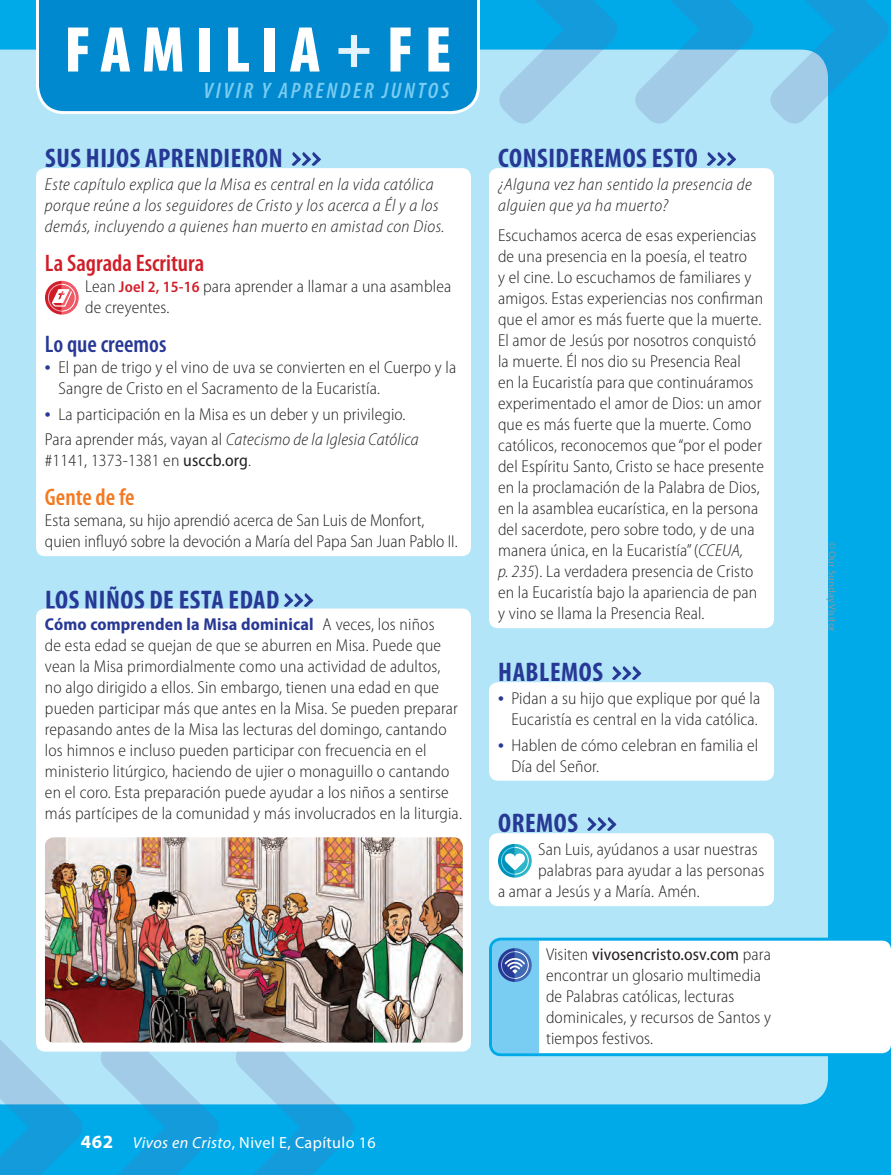
<style>
.page{position:relative;width:891px;height:1175px;background:#00a9e7}
.page>*{position:absolute;margin:0;border:0;box-sizing:border-box;transform-origin:0 0}
.t1{font:900 condensed 65.25px "Myriad Pro";letter-spacing:.17em;color:#fff}
.t2{font:700 condensed 27px "Myriad Pro";letter-spacing:.02em;color:#273895}
.t3{font:600 condensed 24px "Myriad Pro";color:#d01e29}
.t4{font:600 condensed 24px "Myriad Pro";color:#273895}
.t5{font:600 condensed 24px "Myriad Pro";color:#f47921}
.t6{font:italic 600 condensed 22.5px "Myriad Pro";letter-spacing:.12em;color:#79ccf2}
.t7{font:300 semi-condensed 17.25px/21px "Myriad Pro";letter-spacing:.01em;color:#231f20}
.t8{font:italic 300 semi-condensed 17.25px/21px "Myriad Pro";letter-spacing:.025em;color:#231f20}
.t9{font:16.2px "Myriad Pro";letter-spacing:.025em;color:#fff}
.t10{font:10.5px "Myriad Pro";color:#939598}
.s1{font-weight:700;font-stretch:semi-expanded;font-size:60px;color:#e3f3fb}
.s2{font-weight:600;font-size:15.75px;color:#d01e29}
.s3{font-weight:700;font-stretch:normal;color:#273895}
.s4{font-style:italic}
.s5{font-weight:400}
.s6{font-weight:700;color:#273895}
.s7{font-weight:700;font-size:18.75px}
</style>
<div class="page">
<div style="left:0;top:50px;width:828px;height:1054px;background:#b2e5f7"></div>
<svg style="left:493px;top:0;width:130px;height:129px;background:#6dc5eb"></svg>
<svg style="left:95px;top:1051px;width:129px;height:124px;background:#4ebae7"></svg>
<svg style="left:230px;top:1051px;width:129px;height:124px;background:#4ebae7"></svg>
<div style="left:36px;top:0;width:444px;height:114px;background:#0089cf"></div>
<svg style="left:612px;top:666px;width:29px;height:15px"></svg>
<div style="left:489px;top:682px;width:285px;height:98px;background:#fff;border-radius:9px"></div>
<svg style="left:587px;top:817px;width:29px;height:15px"></svg>
<div style="left:489px;top:833px;width:285px;height:73px;background:#fff;border-radius:9px"></div>
<svg style="left:498px;top:844px;width:34px;height:33px"></svg>
<svg style="left:489px;top:937px;width:402px;height:119px"></svg>
<svg style="left:707px;top:152px;width:29px;height:15px"></svg>
<div style="left:489px;top:168px;width:285px;height:460px;background:#fff;border-radius:9px"></div>
<svg style="left:284px;top:593px;width:29px;height:15px"></svg>
<div style="left:36px;top:608px;width:435px;height:443px;background:#fff;border-radius:9px"></div>
<svg style="left:292px;top:152px;width:29px;height:15px"></svg>
<div style="left:36px;top:168px;width:435px;height:388px;background:#fff;border-radius:9px"></div>
<svg style="left:45px;top:281px;width:34px;height:34px"></svg>
<img style="left:45px;top:837px;width:418px;height:205px">
<svg style="left:0;top:1027px;width:84px;height:148px;background:#64bde5"></svg>
<svg style="left:629px;top:0;width:262px;height:129px;background:#53bde9"></svg>
<h1 class="t1" style="left:64px;top:13px;width:389px">FAMILIA<span class="s1">+</span>FE</h1>
<h3 class="t6" style="left:204px;top:79px;width:247px">VIVIR Y APRENDER JUNTOS</h3>
<h2 class="t2" style="left:45px;top:141px;width:239px">SUS HIJOS APRENDIERON</h2>
<p class="t8" style="left:45px;top:174px;width:401px">Este capítulo explica que la Misa es central en la vida católica porque reúne a los seguidores de Cristo y los acerca a Él y a los demás, incluyendo a quienes han muerto en amistad con Dios.</p>
<h3 class="t3" style="left:45px;top:250px;width:161px">La Sagrada Escritura</h3>
<p class="t7" style="left:85px;top:276px;width:368px">Lean <span class="s2">Joel 2, 15-16</span> para aprender a llamar a una asamblea de creyentes.</p>
<h3 class="t4" style="left:45px;top:331px;width:123px">Lo que creemos</h3>
<p class="t7" style="left:58px;top:357px;width:399px;text-indent:-14px"><span class="s3">•</span> El pan de trigo y el vino de uva se convierten en el Cuerpo y la<br>Sangre de Cristo en el Sacramento de la Eucaristía.</p>
<p class="t7" style="left:45px;top:401px;width:375px;line-height:25.5px"><span class="s3">•</span> La participación en la Misa es un deber y un privilegio.<br>Para aprender más, vayan al <span class="s4">Catecismo de la Iglesia Católica</span></p>
<p class="t7" style="left:45px;top:450px;width:208px">#1141, 1373-1381 en <span class="s5">usccb.org</span>.</p>
<h3 class="t5" style="left:45px;top:484px;width:91px">Gente de fe</h3>
<p class="t7" style="left:45px;top:510px;width:414px">Esta semana, su hijo aprendió acerca de San Luis de Monfort, quien influyó sobre la devoción a María del Papa San Juan Pablo II.</p>
<h2 class="t2" style="left:45px;top:582px;width:236px">LOS NIÑOS DE ESTA EDAD</h2>
<p class="t7" style="left:45px;top:614px;width:418px"><span class="s6">Cómo comprenden la Misa dominical</span> A veces, los niños<br>de esta edad se quejan de que se aburren en Misa. Puede que vean la Misa primordialmente como una actividad de adultos,<br>no algo dirigido a ellos. Sin embargo, tienen una edad en que pueden participar más que antes en la Misa. Se pueden preparar repasando antes de la Misa las lecturas del domingo, cantando los himnos e incluso pueden participar con frecuencia en el ministerio litúrgico, haciendo de ujier o monaguillo o cantando en el coro. Esta preparación puede ayudar a los niños a sentirse más partícipes de la comunidad y más involucrados en la liturgia.</p>
<p class="t9" style="left:81px;top:1133px;width:296px"><span class="s7">462</span> <span class="s4">Vivos en Cristo</span>, Nivel E, Capítulo 16</p>
<h2 class="t2" style="left:498px;top:141px;width:201px">CONSIDEREMOS ESTO</h2>
<p class="t8" style="left:498px;top:174px;width:255px">¿Alguna vez han sentido la presencia de alguien que ya ha muerto?</p>
<p class="t7" style="left:498px;top:225px;width:267px">Escuchamos acerca de esas experiencias de una presencia en la poesía, el teatro<br>y el cine. Lo escuchamos de familiares y amigos. Estas experiencias nos confirman que el amor es más fuerte que la muerte.<br>El amor de Jesús por nosotros conquistó la muerte. Él nos dio su Presencia Real<br>en la Eucaristía para que continuáramos experimentado el amor de Dios: un amor que es más fuerte que la muerte. Como católicos, reconocemos que “por el poder del Espíritu Santo, Cristo se hace presente en la proclamación de la Palabra de Dios, en la asamblea eucarística, en la persona del sacerdote, pero sobre todo, y de una manera única, en la Eucaristía” (<span class="s4">CCEUA,<br>p. 235</span>). La verdadera presencia de Cristo en la Eucaristía bajo la apariencia de pan y vino se llama la Presencia Real.</p>
<h2 class="t2" style="left:498px;top:655px;width:106px">HABLEMOS</h2>
<p class="t7" style="left:498px;top:688px;width:264px;text-align:right"><span class="s3">•</span> Pidan a su hijo que explique por qué la<br>Eucaristía es central en la vida católica.</p>
<p class="t7" style="left:511px;top:735px;width:248px;text-indent:-14px"><span class="s3">•</span> Hablen de cómo celebran en familia el<br>Día del Señor.</p>
<h2 class="t2" style="left:498px;top:806px;width:81px">OREMOS</h2>
<p class="t7" style="left:538px;top:839px;width:221px">San Luis, ayúdanos a usar nuestras</p>
<p class="t7" style="left:538px;top:860px;width:228px">palabras para ayudar a las personas</p>
<p class="t7" style="left:498px;top:881px;width:203px">a amar a Jesús y a María. Amén.</p>
<p class="t7" style="left:546px;top:944px;width:227px">Visiten <span class="s5">vivosencristo.osv.com</span> para encontrar un glosario multimedia de Palabras católicas, lecturas dominicales, y recursos de Santos y tiempos festivos.</p>
<p class="t10" style="left:839px;top:542px;width:91px;rotate:90deg">© Our Sunday Visitor</p>
</div>
